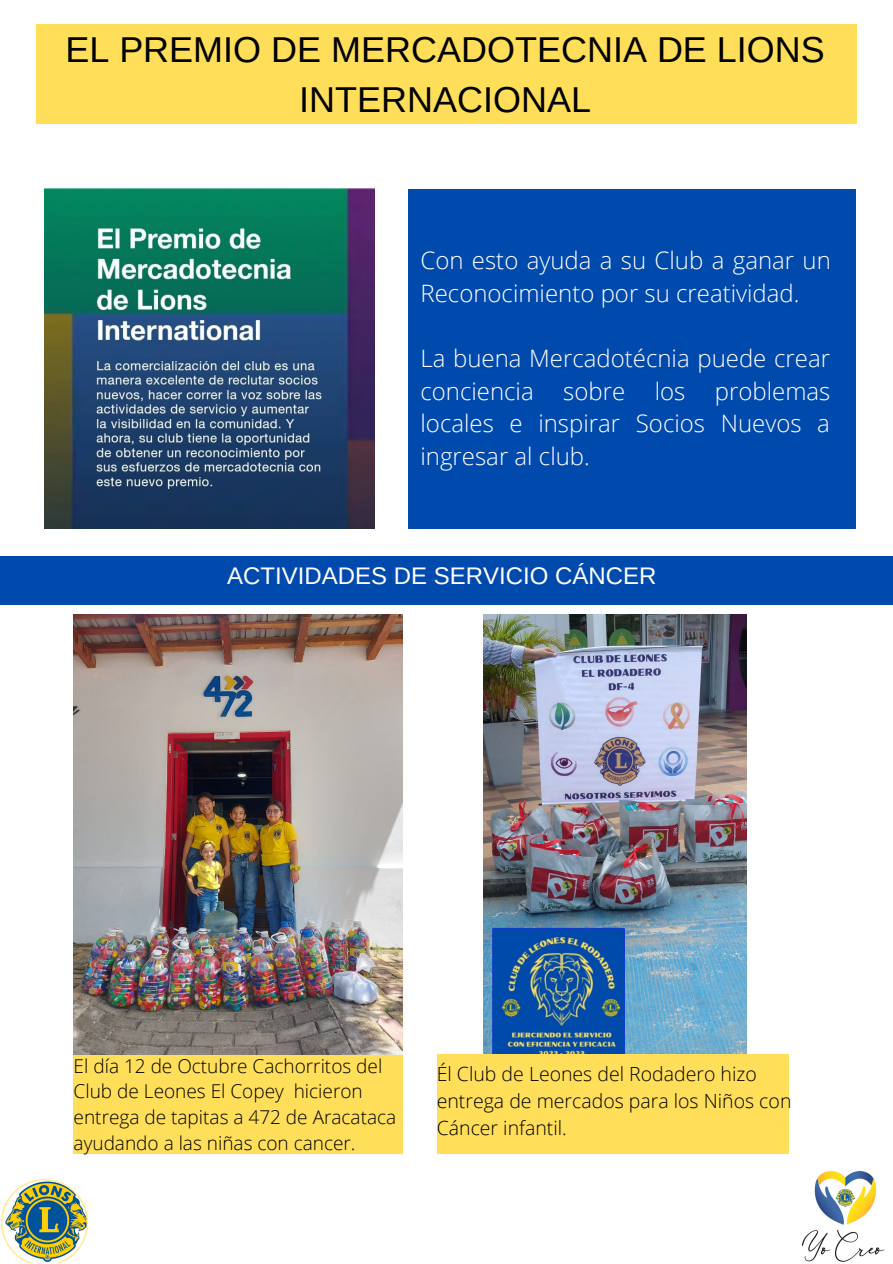
<style>
.page{position:relative;width:893px;height:1264px;background:#fff}
.page>*{position:absolute;margin:0;border:0;box-sizing:border-box;transform-origin:0 0}
.t1{font:36px/49.5px "Arimo";color:#000;text-align:center}
.t2{font:300 24px/32.5px "Open Sans";color:#fff}
.t3{font:24px "Arimo";color:#fff}
.t4{font:300 19.5px/27px "Open Sans";color:#000}
.t5{font:300 19.05px/25.8px "Open Sans";color:#000}
</style>
<div class="page">
<img style="left:802px;top:1170px;width:83px;height:92px">
<svg style="left:1px;top:1179px;width:87px;height:83px"></svg>
<div style="left:36px;top:24px;width:820px;height:100px;background:#ffde59"></div>
<div style="left:74px;top:1054px;width:329px;height:100px;background:#ffde59"></div>
<img style="left:73px;top:614px;width:330px;height:440px">
<img style="left:45px;top:189px;width:329px;height:339px">
<div style="left:408px;top:189px;width:447px;height:339px;background:#004aad"></div>
<img style="left:483px;top:614px;width:263px;height:440px">
<div style="left:436px;top:1054px;width:352px;height:100px;background:#ffde59"></div>
<div style="left:0;top:556px;width:892px;height:48px;background:#004aad"></div>
<h1 class="t1" style="left:65px;top:25px;width:761px">EL PREMIO DE MERCADOTECNIA DE LIONS<br>INTERNACIONAL</h1>
<p class="t2" style="left:420px;top:244px;width:412px">Con esto ayuda a su Club a ganar un<br>Reconocimiento por su creatividad.</p>
<p class="t2" style="left:420px;top:341px;width:411px;text-align:justify">La buena Mercadotécnia puede crear conciencia sobre los problemas locales e inspirar Socios Nuevos a ingresar al club.</p>
<p class="t3" style="left:227px;top:562px;width:430px">ACTIVIDADES DE SERVICIO CÁNCER</p>
<p class="t5" style="left:74px;top:1052px;width:324px">El día 12 de Octubre Cachorritos del Club de Leones El Copey hicieron entrega de tapitas a 472 de Aracataca ayudando a las niñas con cancer.</p>
<p class="t4" style="left:436px;top:1060px;width:356px">Él Club de Leones del Rodadero hizo entrega de mercados para los Niños con<br>Cáncer infantil.</p>
</div>
